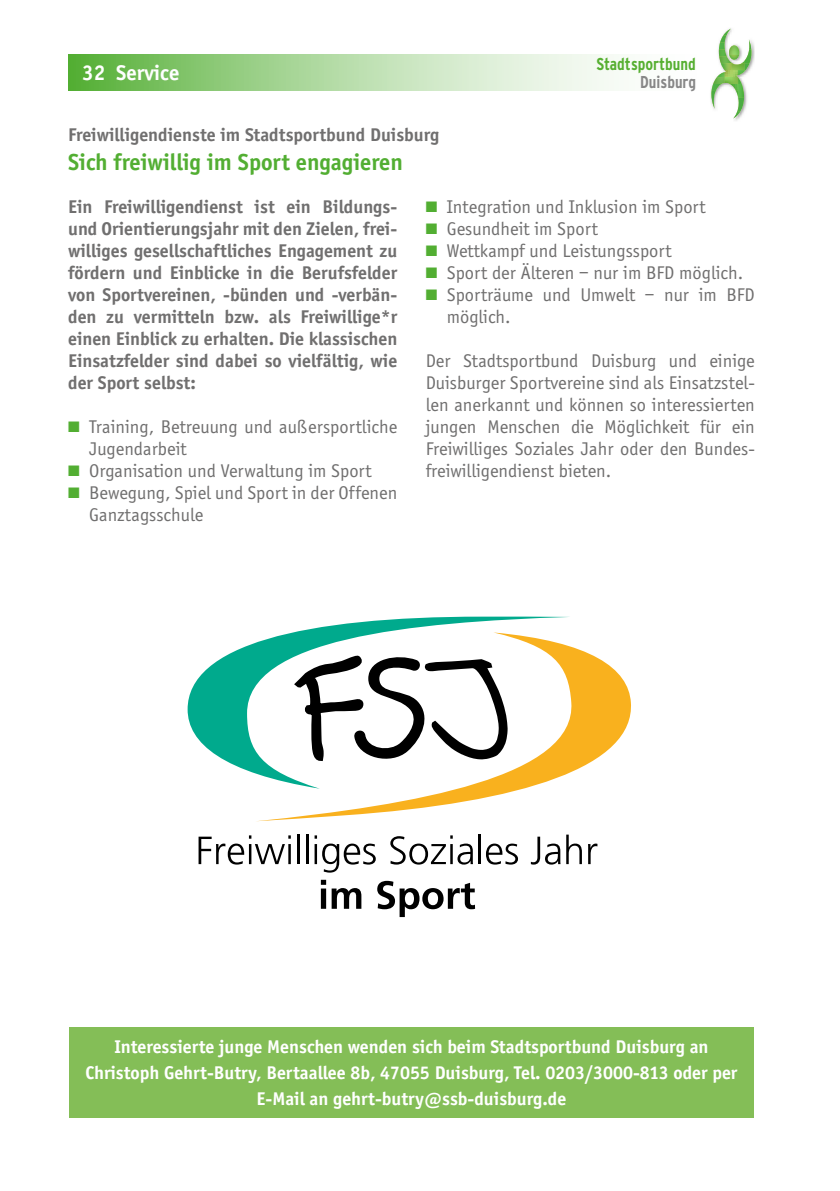
<style>
.page{position:relative;width:840px;height:1191px;background:#fff}
.page>*{position:absolute;margin:0;border:0;box-sizing:border-box;transform-origin:0 0}
.t1{font:700 24px "Officina Sans";color:#52ae32}
.t2{font:700 22px "Officina Sans";color:#fff}
.t3{font:19px/22px "Officina Sans";color:#706f6f}
.t4{font:700 19px/22px "Officina Sans";color:#706f6f;text-align:justify}
.t5{font:700 19px/26px "Officina Sans";color:#fff;text-align:center}
.t6{font:700 condensed 17.2px "Interstate";color:#56af31;scale:.96 1}
.t7{font:700 condensed 17.2px "Interstate";color:#878787;scale:.96 1}
.s1{color:#52ae32}
</style>
<div class="page">
<svg style="left:68px;top:54px;width:546px;height:37px;background:#b0d9a1"></svg>
<svg style="left:710px;top:29px;width:45px;height:89px"></svg>
<div style="left:69px;top:1027px;width:684px;height:91px;background:#84be57"></div>
<svg style="left:187px;top:616px;width:383px;height:158px"></svg>
<svg style="left:255px;top:632px;width:376px;height:189px"></svg>
<svg style="left:290px;top:650px;width:216px;height:116px"></svg>
<svg style="left:321px;top:879px;width:40px;height:29px"></svg>
<svg style="left:377px;top:881px;width:98px;height:36px"></svg>
<svg style="left:198px;top:835px;width:92px;height:29px"></svg>
<hr style="left:297px;top:834px;width:2px;height:30px;background:#000">
<hr style="left:305px;top:834px;width:3px;height:30px;background:#000">
<svg style="left:314px;top:835px;width:61px;height:37px"></svg>
<svg style="left:390px;top:835px;width:82px;height:29px"></svg>
<hr style="left:478px;top:834px;width:3px;height:30px;background:#000">
<svg style="left:486px;top:843px;width:31px;height:21px"></svg>
<svg style="left:530px;top:836px;width:30px;height:28px"></svg>
<svg style="left:566px;top:834px;width:15px;height:30px"></svg>
<svg style="left:588px;top:843px;width:9px;height:21px"></svg>
<p class="t2" style="left:82px;top:60px;width:98px">32 Service</p>
<p class="t6" style="left:596px;top:55px;width:105px">Stadtsportbund</p>
<p class="t7" style="left:639px;top:73px;width:60px">Duisburg</p>
<p class="t4" style="left:68px;top:124px;width:372px">Freiwilligendienste im Stadtsportbund Duisburg</p>
<p class="t1" style="left:68px;top:147px;width:336px">Sich freiwillig im Sport engagieren</p>
<p class="t3" style="left:425px;top:196px;width:281px"><span class="s1">■</span> Integration und Inklusion im Sport</p>
<p class="t3" style="left:425px;top:218px;width:173px"><span class="s1">■</span> Gesundheit im Sport</p>
<p class="t3" style="left:425px;top:240px;width:247px"><span class="s1">■</span> Wettkampf und Leistungssport</p>
<p class="t3" style="left:425px;top:262px;width:319px"><span class="s1">■</span> Sport der Älteren – nur im BFD möglich.</p>
<p class="t3" style="left:446px;top:284px;width:309px;text-indent:-21px"><span class="s1">■</span> Sporträume und Umwelt – nur im BFD möglich.</p>
<p class="t3" style="left:425px;top:350px;width:330px;text-align:justify">Der Stadtsportbund Duisburg und einige Duisburger Sportvereine sind als Einsatzstel&shy;len anerkannt und können so interessierten jungen Menschen die Möglichkeit für ein Freiwilliges Soziales Jahr oder den Bundes&shy;freiwilligendienst bieten.</p>
<p class="t4" style="left:68px;top:195px;width:330px">Ein Freiwilligendienst ist ein Bildungs&shy;und Orientierungsjahr mit den Zielen, frei&shy;williges gesellschaftliches Engagement zu fördern und Einblicke in die Berufsfelder von Sportvereinen, -bünden und -verbän&shy;den zu vermitteln bzw. als Freiwillige*r einen Einblick zu erhalten. Die klassischen Einsatzfelder sind dabei so vielfältig, wie der Sport selbst:</p>
<p class="t3" style="left:89px;top:416px;width:309px;text-indent:-21px"><span class="s1">■</span> Training, Betreuung und außersportliche<br>Jugendarbeit</p>
<p class="t3" style="left:68px;top:460px;width:305px"><span class="s1">■</span> Organisation und Verwaltung im Sport</p>
<p class="t3" style="left:89px;top:482px;width:309px;text-indent:-21px"><span class="s1">■</span> Bewegung, Spiel und Sport in der Offenen<br>Ganztagsschule</p>
<p class="t5" style="left:85px;top:1033px;width:653px">Interessierte junge Menschen wenden sich beim Stadtsportbund Duisburg an<br>Christoph Gehrt-Butry, Bertaallee 8b, 47055 Duisburg, Tel. 0203/3000-813 oder per<br>E-Mail an gehrt-butry@ssb-duisburg.de</p>
</div>
